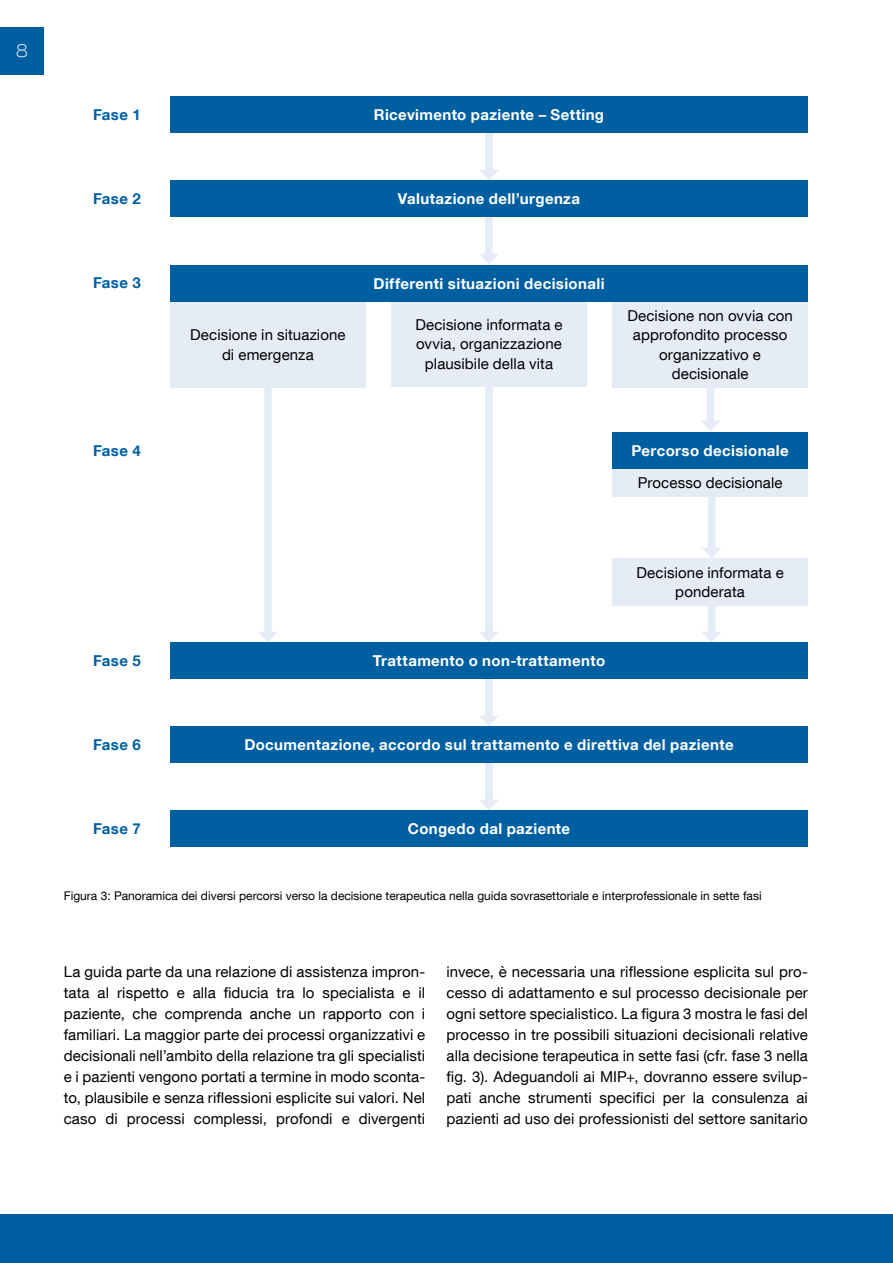
<style>
.page{position:relative;width:893px;height:1263px;background:#fff}
.page>*{position:absolute;margin:0;border:0;box-sizing:border-box;transform-origin:0 0}
.t1{font:100 expanded 18px "Helvetica Neue LT Com";color:#fff}
.t2{font:15px/21px "Helvetica Neue LT Com";letter-spacing:.005em;color:#000;text-align:center}
.t3{font:700 15px "Helvetica Neue LT Com";letter-spacing:.025em;color:#fff}
.t4{font:700 15px "Helvetica Neue LT Com";letter-spacing:.025em;color:#005fa1}
.t5{font:12px "Helvetica Neue LT Com";color:#000}
</style>
<div class="page">
<div style="left:0;top:27px;width:44px;height:47px;background:#005fa1"></div>
<div style="left:0;top:1214px;width:893px;height:49px;background:#005fa1"></div>
<div style="left:485px;top:213px;width:8px;height:44px;background:#e6ecf6"></div>
<svg style="left:480px;top:254px;width:18px;height:10px"></svg>
<div style="left:707px;top:385px;width:7px;height:39px;background:#e6ecf6"></div>
<svg style="left:701px;top:421px;width:19px;height:10px"></svg>
<div style="left:708px;top:492px;width:7px;height:59px;background:#e6ecf6"></div>
<svg style="left:702px;top:548px;width:19px;height:10px"></svg>
<div style="left:708px;top:606px;width:7px;height:29px;background:#e6ecf6"></div>
<svg style="left:702px;top:632px;width:19px;height:10px"></svg>
<div style="left:485px;top:128px;width:8px;height:45px;background:#e6ecf6"></div>
<svg style="left:480px;top:170px;width:18px;height:10px"></svg>
<div style="left:485px;top:674px;width:8px;height:45px;background:#e6ecf6"></div>
<svg style="left:480px;top:716px;width:18px;height:10px"></svg>
<div style="left:485px;top:761px;width:8px;height:42px;background:#e6ecf6"></div>
<svg style="left:480px;top:800px;width:18px;height:10px"></svg>
<div style="left:485px;top:366px;width:8px;height:269px;background:#e6ecf6"></div>
<svg style="left:480px;top:632px;width:18px;height:10px"></svg>
<div style="left:264px;top:341px;width:8px;height:294px;background:#e6ecf6"></div>
<svg style="left:259px;top:632px;width:18px;height:10px"></svg>
<div style="left:170px;top:96px;width:638px;height:37px;background:#005fa1"></div>
<div style="left:170px;top:180px;width:638px;height:37px;background:#005fa1"></div>
<div style="left:612px;top:432px;width:196px;height:37px;background:#005fa1"></div>
<div style="left:170px;top:302px;width:196px;height:86px;background:#e6ecf6"></div>
<div style="left:612px;top:302px;width:196px;height:86px;background:#e6ecf6"></div>
<div style="left:612px;top:469px;width:196px;height:28px;background:#e6ecf6"></div>
<div style="left:612px;top:558px;width:196px;height:48px;background:#e6ecf6"></div>
<div style="left:391px;top:301px;width:196px;height:86px;background:#e6ecf6"></div>
<div style="left:170px;top:642px;width:638px;height:37px;background:#005fa1"></div>
<div style="left:170px;top:726px;width:638px;height:37px;background:#005fa1"></div>
<div style="left:170px;top:810px;width:638px;height:37px;background:#005fa1"></div>
<div style="left:170px;top:265px;width:638px;height:36px;background:#005fa1"></div>
<p class="t1" style="left:16px;top:40px;width:13px">8</p>
<p class="t4" style="left:93px;top:105px;width:49px">Fase 1</p>
<p class="t3" style="left:374px;top:105px;width:232px">Ricevimento paziente – Setting</p>
<p class="t4" style="left:93px;top:189px;width:49px">Fase 2</p>
<p class="t3" style="left:398px;top:189px;width:184px">Valutazione dell’urgenza</p>
<p class="t4" style="left:93px;top:273px;width:49px">Fase 3</p>
<p class="t3" style="left:373px;top:274px;width:233px">Differenti situazioni decisionali</p>
<p class="t2" style="left:190px;top:325px;width:157px;line-height:19.5px">Decisione in situazione di emergenza</p>
<p class="t2" style="left:415px;top:314px;width:149px;line-height:19.5px">Decisione informata e ovvia, organizzazione plausibile della vita</p>
<p class="t2" style="left:627px;top:305px;width:167px;line-height:19.5px">Decisione non ovvia con approfondito processo organizzativo e decisionale</p>
<p class="t4" style="left:93px;top:441px;width:49px">Fase 4</p>
<p class="t3" style="left:631px;top:441px;width:159px">Percorso decisionale</p>
<p class="t2" style="left:638px;top:472px;width:146px">Processo decisionale</p>
<p class="t2" style="left:636px;top:562px;width:149px;line-height:19.5px">Decisione informata e ponderata</p>
<p class="t4" style="left:93px;top:651px;width:49px">Fase 5</p>
<p class="t3" style="left:373px;top:651px;width:234px">Trattamento o non-trattamento</p>
<p class="t4" style="left:93px;top:735px;width:49px">Fase 6</p>
<p class="t3" style="left:244px;top:735px;width:491px">Documentazione, accordo sul trattamento e direttiva del paziente</p>
<p class="t4" style="left:93px;top:819px;width:49px">Fase 7</p>
<p class="t3" style="left:408px;top:819px;width:164px">Congedo dal paziente</p>
<p class="t5" style="left:64px;top:888px;width:699px">Figura 3: Panoramica dei diversi percorsi verso la decisione terapeutica nella guida sovrasettoriale e interprofessionale in sette fasi</p>
<p class="t2" style="left:64px;top:961px;width:363px;text-align:justify">La guida parte da una relazione di assistenza impron&shy;tata al rispetto e alla fiducia tra lo specialista e il paziente, che comprenda anche un rapporto con i familiari. La maggior parte dei processi organizzativi e decisionali nell’ambito della relazione tra gli specialisti e i pazienti vengono portati a termine in modo sconta&shy;to, plausibile e senza riflessioni esplicite sui valori. Nel caso di processi complessi, profondi e divergenti</p>
<p class="t2" style="left:446px;top:961px;width:363px;text-align:justify">invece, è necessaria una riflessione esplicita sul pro&shy;cesso di adattamento e sul processo decisionale per ogni settore specialistico. La figura 3 mostra le fasi del processo in tre possibili situazioni decisionali relative alla decisione terapeutica in sette fasi (cfr. fase 3 nella fig. 3). Adeguandoli ai MIP+, dovranno essere svilup&shy;pati anche strumenti specifici per la consulenza ai pazienti ad uso dei professionisti del settore sanitario</p>
</div>
